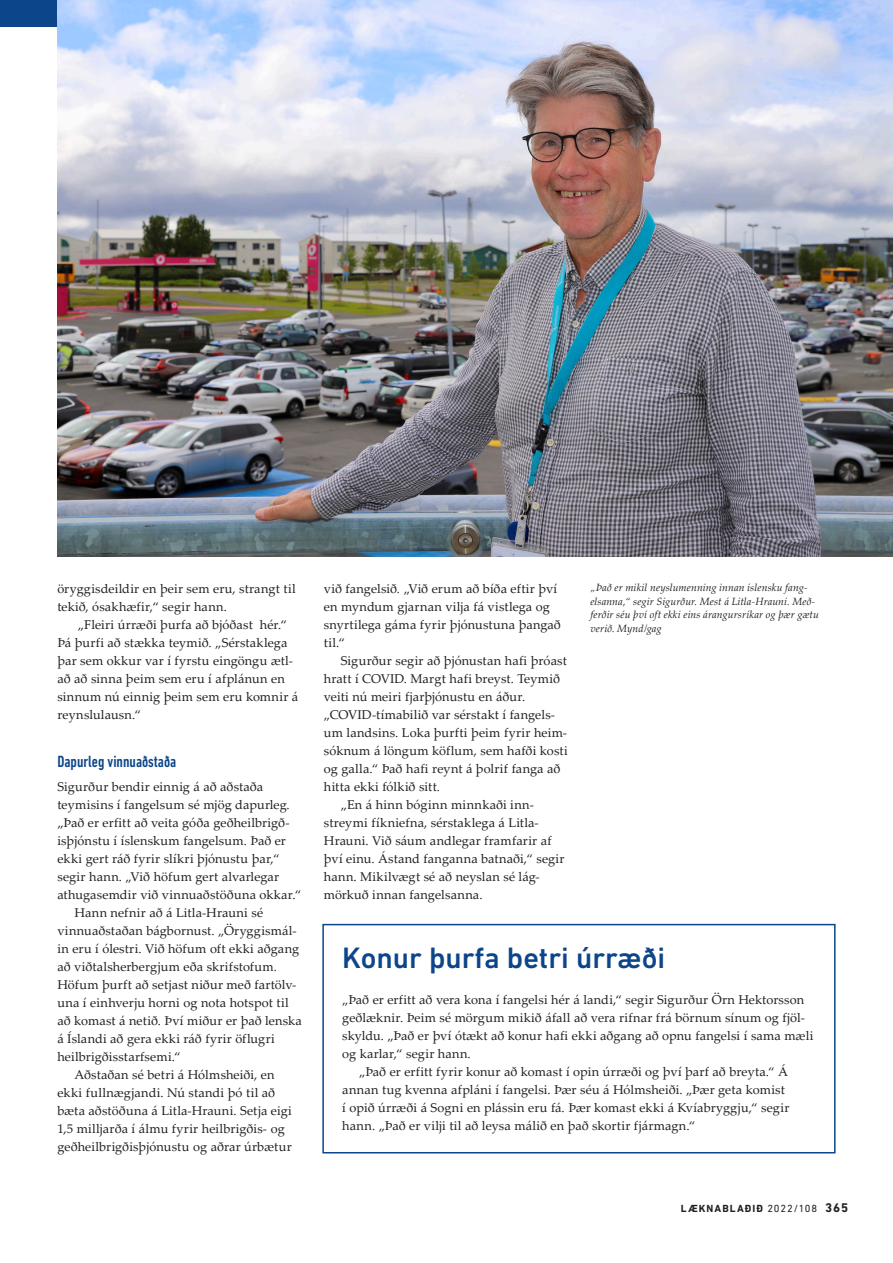
<style>
.page{position:relative;width:893px;height:1263px;background:#fff}
.page>*{position:absolute;margin:0;border:0;box-sizing:border-box;transform-origin:0 0}
.Umræða-aðalfs{font:500 30px "DIN Next LT Pro";color:#0c4589}
._03-Millfs{font:500 condensed 16.5px "DIN Next LT Pro";color:#0c4589}
._01-Normal{font:12.75px/18px "Palatino Linotype";letter-spacing:.01em;color:#231f20}
._02-Normal-kant{font:12.75px/18px "Palatino Linotype";letter-spacing:.005em;color:#231f20}
._04-Myndatexti{font:italic 10.5px/13.5px "Palatino Linotype";letter-spacing:.01em;color:#231f20}
.t1{font:700 10.5px "DIN Next LT Pro";letter-spacing:.105em;color:#231f20}
.s1{font-weight:400}
.s2{font-size:12.75px}
</style>
<div class="page">
<div style="left:0;top:0;width:893px;height:26px;background:#0c4589"></div>
<img style="left:57px;top:0;width:836px;height:557px">
<div style="left:322px;top:924px;width:514px;height:229px;border:2px solid #0c4589"></div>
<p class="_01-Normal" style="left:57px;top:579px;width:240px">öryggisdeildir en þeir sem eru, strangt til tekið, ósakhæfir,“ segir hann.</p>
<p class="_01-Normal" style="left:57px;top:615px;width:242px;text-indent:21px">„Fleiri úrræði þurfa að bjóðast hér.“ Þá þurfi að stækka teymið. „Sérstaklega þar sem okkur var í fyrstu eingöngu ætl&shy;að að sinna þeim sem eru í afplánun en sinnum nú einnig þeim sem eru komnir á reynslulausn.“</p>
<p class="_03-Millfs" style="left:57px;top:752px;width:120px">Dapurleg vinnuaðstaða</p>
<p class="_02-Normal-kant" style="left:57px;top:777px;width:245px">Sigurður bendir einnig á að aðstaða teymisins í fangelsum sé mjög dapurleg. „Það er erfitt að veita góða geðheilbrigð&shy;isþjónstu í íslenskum fangelsum. Það er ekki gert ráð fyrir slíkri þjónustu þar,“ segir hann. „Við höfum gert alvarlegar athugasemdir við vinnuaðstöðuna okkar.“</p>
<p class="_01-Normal" style="left:57px;top:903px;width:246px;text-indent:17px">Hann nefnir að á Litla-Hrauni sé vinnuaðstaðan bágbornust. „Öryggismál&shy;in eru í ólestri. Við höfum oft ekki aðgang að viðtalsherbergjum eða skrifstofum.<br>Höfum þurft að setjast niður með fartölv&shy;una í einhverju horni og nota hotspot til að komast á netið. Því miður er það lenska á Íslandi að gera ekki ráð fyrir öflugri heilbrigðisstarfsemi.“</p>
<p class="_01-Normal" style="left:57px;top:1065px;width:236px;text-indent:17px">Aðstaðan sé betri á Hólmsheiði, en ekki fullnægjandi. Nú standi þó til að bæta aðstöðuna á Litla-Hrauni. Setja eigi 1,5 milljarða í álmu fyrir heilbrigðis- og geðheilbrigðisþjónustu og aðrar úrbætur</p>
<p class="_01-Normal" style="left:324px;top:579px;width:239px">við fangelsið. „Við erum að bíða eftir því en myndum gjarnan vilja fá vistlega og snyrtilega gáma fyrir þjónustuna þangað til.“</p>
<p class="_01-Normal" style="left:324px;top:651px;width:245px;text-indent:17px">Sigurður segir að þjónustan hafi þróast hratt í COVID. Margt hafi breyst. Teymið veiti nú meiri fjarþjónustu en áður. „COVID-tímabilið var sérstakt í fangels&shy;um landsins. Loka þurfti þeim fyrir heim&shy;sóknum á löngum köflum, sem hafði kosti og galla.“ Það hafi reynt á þolrif fanga að hitta ekki fólkið sitt.</p>
<p class="_01-Normal" style="left:324px;top:795px;width:242px;text-indent:17px">„En á hinn bóginn minnkaði inn&shy;streymi fíkniefna, sérstaklega á Litla-Hrauni. Við sáum andlegar framfarir af því einu. Ástand fanganna batnaði,“ segir hann. Mikilvægt sé að neyslan sé lág&shy;mörkuð innan fangelsanna.</p>
<p class="_04-Myndatexti" style="left:590px;top:581px;width:230px">„Það er mikil neyslumenning innan íslensku fang&shy;elsanna,“ segir Sigurður. Mest á Litla-Hrauni. Með&shy;ferðir séu því oft ekki eins árangursríkar og þær gætu verið. Mynd/gag</p>
<p class="Umræða-aðalfs" style="left:342px;top:940px;width:324px">Konur þurfa betri úrræði</p>
<p class="_02-Normal-kant" style="left:342px;top:990px;width:473px">„Það er erfitt að vera kona í fangelsi hér á landi,“ segir Sigurður Örn Hektorsson geðlæknir. Þeim sé mörgum mikið áfall að vera rifnar frá börnum sínum og fjöl&shy;skyldu. „Það er því ótækt að konur hafi ekki aðgang að opnu fangelsi í sama mæli og karlar,“ segir hann.</p>
<p class="_01-Normal" style="left:342px;top:1062px;width:449px;text-indent:17px">„Það er erfitt fyrir konur að komast í opin úrræði og því þarf að breyta.“ Á annan tug kvenna afpláni í fangelsi. Þær séu á Hólmsheiði. „Þær geta komist í opið úrræði á Sogni en plássin eru fá. Þær komast ekki á Kvíabryggju,“ segir hann. „Það er vilji til að leysa málið en það skortir fjármagn.“</p>
<p class="t1" style="left:681px;top:1202px;width:169px">LÆKNABLAÐIÐ <span class="s1">2022/108</span> <span class="s2">365</span></p>
</div>
